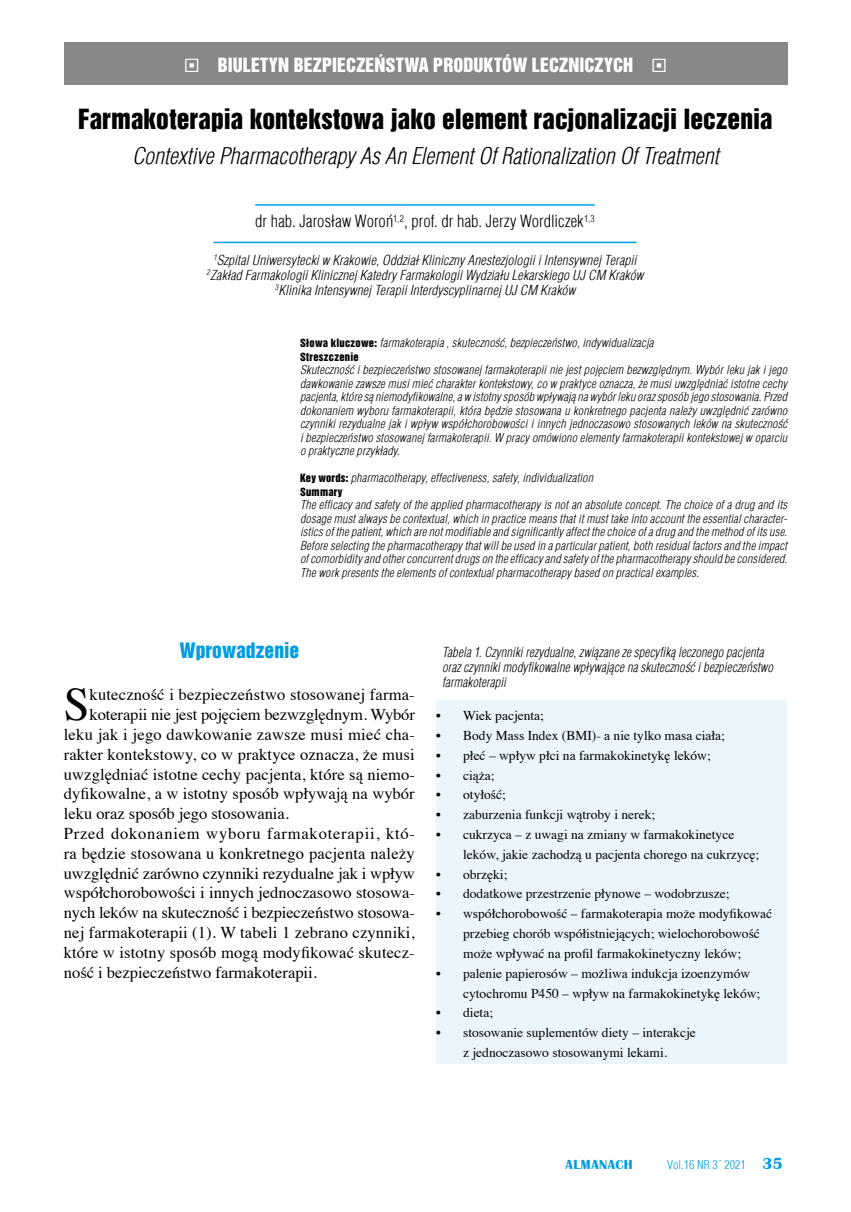
<style>
.page{position:relative;width:851px;height:1212px;background:#fff}
.page>*{position:absolute;margin:0;border:0;box-sizing:border-box;transform-origin:0 0}
.t1{font:46.5px "Times";color:#000}
.t2{font:25.5px "Switzerland Inserat";color:#000}
.t3{font:italic 300 22.5px "Switzerland Cond";color:#000}
.t4{font:19.5px "Switzerland Inserat";color:#009ee0}
.t5{font:18px "Switzerland Inserat";letter-spacing:.005em;color:#fff}
.t6{font:16.5px "Times";letter-spacing:.005em;color:#000}
.t7{font:300 16.5px "Switzerland Cond";letter-spacing:.01em;color:#000}
.t8{font:16.5px "Times";letter-spacing:.05em;color:#000}
.t9{font:13.5px/19.8px "Times";color:#000}
.t10{font:italic 300 13.5px/15px "Switzerland Cond";letter-spacing:.01em;color:#000;text-align:center}
.t11{font:italic 300 13.5px/15px "Switzerland Cond";letter-spacing:.01em;color:#000;scale:.93 1}
.t12{font:700 13.5px "Britannic";letter-spacing:.04em;color:#009ee0}
.t13{font:italic 300 12px/13.5px "Switzerland Cond";letter-spacing:.015em;color:#000;text-align:justify}
.t14{font:300 12px "Switzerland Cond";color:#009ee0}
.t15{font:10.5px "Switzerland Inserat";letter-spacing:.03em;color:#000}
.s1{font-family:"Switzerland Inserat";font-weight:400;font-style:normal;font-size:10.5px}
.s2{font-family:"Britannic";font-weight:700;font-size:16.5px}
</style>
<div class="page">
<div style="left:436px;top:700px;width:350px;height:364px;background:#ebf6fc"></div>
<hr style="left:217px;top:242px;width:419px;height:1px;background:#009ee0">
<div style="left:64px;top:43px;width:723px;height:42px;background:#87888a"></div>
<hr style="left:255px;top:204px;width:138px;height:2px;background:#009ee0">
<svg style="left:393px;top:204px;width:11px;height:2px"></svg>
<hr style="left:404px;top:204px;width:180px;height:2px;background:#009ee0">
<svg style="left:584px;top:204px;width:10px;height:2px"></svg>
<h3 class="t5" style="left:184px;top:53px;width:484px">◻ BIULETYN BEZPIECZEŃSTWA PRODUKTÓW LECZNICZYCH ◻</h3>
<h2 class="t2" style="left:78px;top:103px;width:695px">Farmakoterapia kontekstowa jako element racjonalizacji leczenia</h2>
<h3 class="t3" style="left:132px;top:143px;width:588px">Contextive Pharmacotherapy As An Element Of Rationalization Of Treatment</h3>
<p class="t7" style="left:255px;top:212px;width:341px">dr hab. Jarosław Woroń<sup>1,2</sup>, prof. dr hab. Jerzy Wordliczek<sup>1,3</sup></p>
<p class="t10" style="left:206px;top:252px;width:438px"><sup>1</sup>Szpital Uniwersytecki w Krakowie, Oddział Kliniczny Anestezjologii i Intensywnej Terapii<br><sup>2</sup>Zakład Farmakologii Klinicznej Katedry Farmakologii Wydziału Lekarskiego UJ CM Kraków<br><sup>3</sup>Klinika Intensywnej Terapii Interdyscyplinarnej UJ CM Kraków</p>
<p class="t13" style="left:300px;top:336px;width:355px"><span class="s1">Słowa kluczowe:</span> farmakoterapia , skuteczność, bezpieczeństwo, indywidualizacja</p>
<p class="t15" style="left:300px;top:350px;width:60px">Streszczenie</p>
<p class="t13" style="left:300px;top:363px;width:488px">Skuteczność i bezpieczeństwo stosowanej farmakoterapii nie jest pojęciem bezwzględnym. Wybór leku jak i jego dawkowanie zawsze musi mieć charakter kontekstowy, co w praktyce oznacza, że musi uwzględniać istotne cechy pacjenta,które są niemodyfikowalne, a w istotny sposób wpływają na wybór leku oraz sposób jego stosowania. Przed dokonaniem wyboru farmakoterapii, która będzie stosowana u konkretnego pacjenta należy uwzględnić zarówno czynniki rezydualne jak i wpływ współchorobowości i innych jednoczasowo stosowanych leków na skuteczność i bezpieczeństwo stosowanej farmakoterapii. W pracy omówiono elementy farmakoterapii kontekstowej w oparciu</p>
<p class="t13" style="left:300px;top:444px;width:101px">o praktyczne przykłady.</p>
<p class="t13" style="left:300px;top:471px;width:294px"><span class="s1">Key words:</span> pharmacotherapy, effectiveness, safety, individualization</p>
<p class="t15" style="left:300px;top:485px;width:44px">Summary</p>
<p class="t13" style="left:300px;top:498px;width:489px">The efficacy and safety of the applied pharmacotherapy is not an absolute concept. The choice of a drug and its dosage must always be contextual, which in practice means that it must take into account the essential character&shy;istics of the patient, which are not modifiable and significantly affect the choice of a drug and the method of its use.<br>Before selecting the pharmacotherapy that will be used in a particular patient, both residual factors and the impact of comorbidity and other concurrent drugs on the efficacy and safety of the pharmacotherapy should be considered.<br>The work presents the elements of contextual pharmacotherapy based on practical examples.</p>
<p class="t4" style="left:179px;top:638px;width:121px">Wprowadzenie</p>
<p class="t1" style="left:64px;top:661px;width:27px">S</p>
<p class="t6" style="left:90px;top:679px;width:326px">kuteczność i bezpieczeństwo stosowanej farma-</p>
<p class="t6" style="left:90px;top:699px;width:327px">koterapii nie jest pojęciem bezwzględnym. Wybór</p>
<p class="t6" style="left:64px;top:719px;width:352px">leku jak i jego dawkowanie zawsze musi mieć cha-</p>
<p class="t6" style="left:64px;top:739px;width:352px">rakter kontekstowy, co w praktyce oznacza, że musi</p>
<p class="t6" style="left:64px;top:759px;width:352px">uwzględniać istotne cechy pacjenta, które są niemo-</p>
<p class="t6" style="left:64px;top:778px;width:352px">dyfikowalne, a w istotny sposób wpływają na wybór</p>
<p class="t6" style="left:64px;top:798px;width:227px">leku oraz sposób jego stosowania.</p>
<p class="t8" style="left:64px;top:818px;width:352px">Przed dokonaniem wyboru farmakoterapii, któ-</p>
<p class="t6" style="left:64px;top:838px;width:352px">ra będzie stosowana u konkretnego pacjenta należy</p>
<p class="t6" style="left:64px;top:858px;width:352px">uwzględnić zarówno czynniki rezydualne jak i wpływ</p>
<p class="t6" style="left:64px;top:877px;width:352px">współchorobowości i innych jednoczasowo stosowa-</p>
<p class="t6" style="left:64px;top:897px;width:352px">nych leków na skuteczność i bezpieczeństwo stosowa-</p>
<p class="t6" style="left:64px;top:917px;width:352px">nej farmakoterapii (1). W tabeli 1 zebrano czynniki,</p>
<p class="t6" style="left:64px;top:937px;width:352px">które w istotny sposób mogą modyfikować skutecz-</p>
<p class="t6" style="left:64px;top:957px;width:254px">ność i bezpieczeństwo farmakoterapii.</p>
<p class="t11" style="left:442px;top:645px;width:357px">Tabela 1. Czynniki rezydualne, związane ze specyfiką leczonego pacjenta oraz czynniki modyfikowalne wpływające na skuteczność i bezpieczeństwo farmakoterapii</p>
<p class="t9" style="left:436px;top:705px;width:109px">• Wiek pacjenta;</p>
<p class="t9" style="left:436px;top:724px;width:290px">• Body Mass Index (BMI)- a nie tylko masa ciała;</p>
<p class="t9" style="left:436px;top:744px;width:276px">• płeć – wpływ płci na farmakokinetykę leków;</p>
<p class="t9" style="left:436px;top:764px;width:60px">• ciąża;</p>
<p class="t9" style="left:436px;top:784px;width:71px">• otyłość;</p>
<p class="t9" style="left:436px;top:804px;width:220px">• zaburzenia funkcji wątroby i nerek;</p>
<p class="t9" style="left:463px;top:823px;width:298px;text-indent:-27px">• cukrzyca – z uwagi na zmiany w farmakokinetyce leków, jakie zachodzą u pacjenta chorego na cukrzycę;</p>
<p class="t9" style="left:436px;top:863px;width:73px">• obrzęki;</p>
<p class="t9" style="left:436px;top:883px;width:295px">• dodatkowe przestrzenie płynowe – wodobrzusze;</p>
<p class="t9" style="left:463px;top:903px;width:310px;text-indent:-27px">• współchorobowość – farmakoterapia może modyfikować przebieg chorób współistniejących; wielochorobowość może wpływać na profil farmakokinetyczny leków;</p>
<p class="t9" style="left:463px;top:962px;width:298px;text-indent:-27px">• palenie papierosów – możliwa indukcja izoenzymów cytochromu P450 – wpływ na farmakokinetykę leków;</p>
<p class="t9" style="left:436px;top:1002px;width:58px">• dieta;</p>
<p class="t9" style="left:436px;top:1021px;width:261px;text-align:center">• stosowanie suplementów diety – interakcje z jednoczasowo stosowanymi lekami.</p>
<p class="t12" style="left:565px;top:1156px;width:69px">ALMANACH</p>
<p class="t14" style="left:667px;top:1157px;width:117px">Vol.16 NR 3´ 2021 <span class="s2">35</span></p>
</div>
